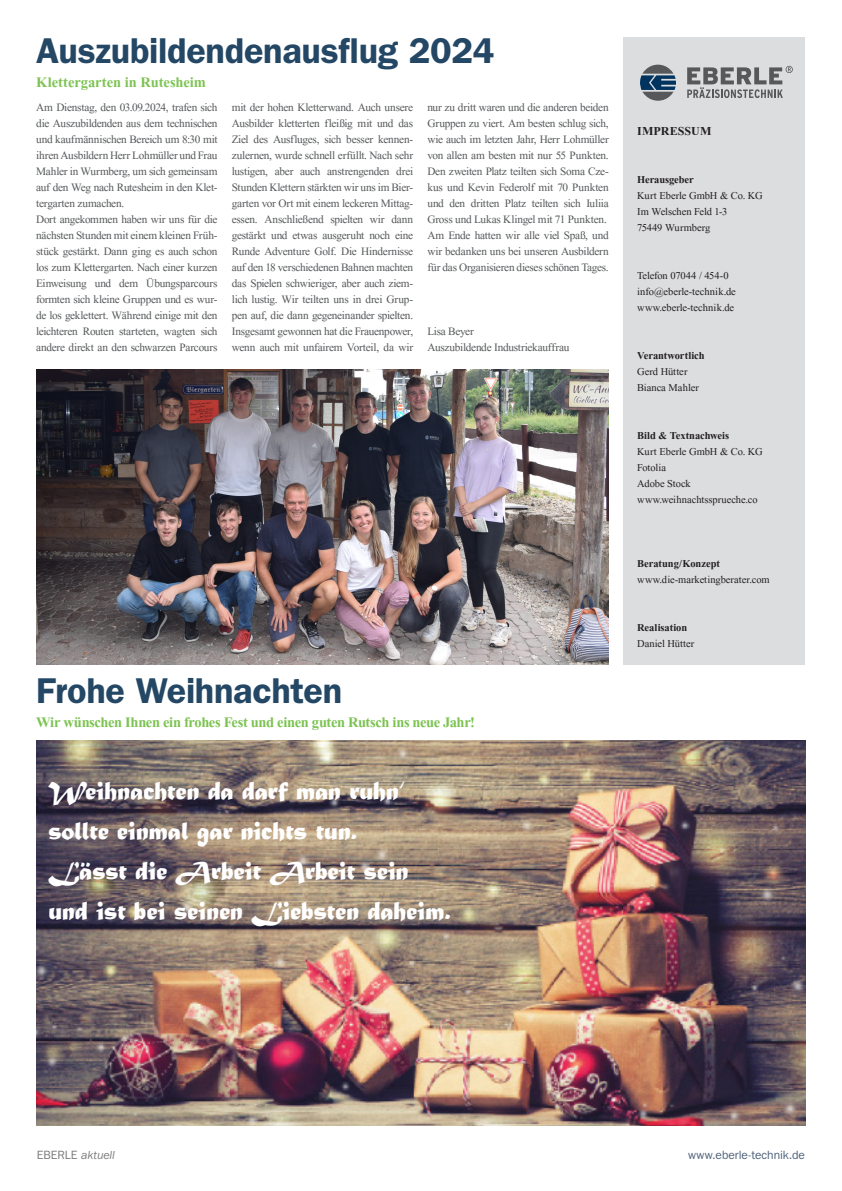
<style>
.page{position:relative;width:842px;height:1191px;background:#fff}
.page>*{position:absolute;margin:0;border:0;box-sizing:border-box;transform-origin:0 0}
.t1{font:600 36px "ITC Franklin Gothic Std";letter-spacing:-.005em;color:#234764}
.t2{font:27px "Matura MT Script Capitals";letter-spacing:-.01em;color:#fff}
.t3{font:700 18px "Aparajita";letter-spacing:-.02em;color:#7cc352}
.t4{font:700 18px "Aparajita";color:#7dc352}
.t5{font:700 15px "Aparajita";letter-spacing:.005em;color:#231f20}
.t6{font:14px/16px "Aparajita";letter-spacing:-.015em;color:#55585a;text-align:justify}
.t7{font:13px "Aparajita";color:#231f20}
.t8{font:700 13px "Aparajita";letter-spacing:-.005em;color:#231f20}
.t9{font:12px "ITC Franklin Gothic Std";color:#4e617b}
.t10{font:italic 12px "ITC Franklin Gothic Std";letter-spacing:-.01em;color:#7d7c7e}
.s1{font-style:normal}
</style>
<div class="page">
<div style="left:624px;top:37px;width:181px;height:628px;background:#dcdddf"></div>
<svg style="left:640px;top:65px;width:36px;height:36px"></svg>
<svg style="left:687px;top:66px;width:106px;height:32px"></svg>
<img style="left:36px;top:740px;width:769px;height:385px">
<img style="left:36px;top:370px;width:573px;height:295px">
<p class="t1" style="left:36px;top:29px;width:460px">Auszubildendenausflug 2024</p>
<p class="t6" style="left:36px;top:100px;width:183px">Am Dienstag, den 03.09.2024, trafen sich die Auszubildenden aus dem technischen und kaufmännischen Bereich um 8:30 mit ihren Ausbildern Herr Lohmüller und Frau Mahler in Wurmberg, um sich gemeinsam auf den Weg nach Rutesheim in den Klet&shy;tergarten zumachen.</p>
<p class="t6" style="left:36px;top:212px;width:183px">Dort angekommen haben wir uns für die nächsten Stunden mit einem kleinen Früh&shy;stück gestärkt. Dann ging es auch schon los zum Klettergarten. Nach einer kurzen Einweisung und dem Übungsparcours formten sich kleine Gruppen und es wur&shy;de los geklettert. Während einige mit den leichteren Routen starteten, wagten sich andere direkt an den schwarzen Parcours</p>
<p class="t4" style="left:36px;top:74px;width:171px">Klettergarten in Rutesheim</p>
<p class="t6" style="left:232px;top:100px;width:183px">mit der hohen Kletterwand. Auch unsere Ausbilder kletterten fleißig mit und das Ziel des Ausfluges, sich besser kennen&shy;zulernen, wurde schnell erfüllt. Nach sehr lustigen, aber auch anstrengenden drei Stunden Klettern stärkten wir uns im Bier&shy;garten vor Ort mit einem leckeren Mittag&shy;essen. Anschließend spielten wir dann gestärkt und etwas ausgeruht noch eine Runde Adventure Golf. Die Hindernisse auf den 18 verschiedenen Bahnen machten das Spielen schwieriger, aber auch ziem&shy;lich lustig. Wir teilten uns in drei Grup&shy;pen auf, die dann gegeneinander spielten.<br>Insgesamt gewonnen hat die Frauenpower, wenn auch mit unfairem Vorteil, da wir</p>
<p class="t6" style="left:427px;top:100px;width:183px">nur zu dritt waren und die anderen beiden Gruppen zu viert. Am besten schlug sich, wie auch im letzten Jahr, Herr Lohmüller von allen am besten mit nur 55 Punkten.<br>Den zweiten Platz teilten sich Soma Cze&shy;kus und Kevin Federolf mit 70 Punkten und den dritten Platz teilten sich Iuliia Gross und Lukas Klingel mit 71 Punkten.</p>
<p class="t6" style="left:427px;top:228px;width:183px">Am Ende hatten wir alle viel Spaß, und wir bedanken uns bei unseren Ausbildern für das Organisieren dieses schönen Tages.</p>
<p class="t6" style="left:427px;top:324px;width:48px">Lisa Beyer</p>
<p class="t6" style="left:427px;top:340px;width:143px">Auszubildende Industriekauffrau</p>
<p class="t1" style="left:36px;top:669px;width:308px">Frohe Weihnachten</p>
<p class="t3" style="left:36px;top:714px;width:440px">Wir wünschen Ihnen ein frohes Fest und einen guten Rutsch ins neue Jahr!</p>
<p class="t2" style="left:48px;top:774px;width:359px">Weihnachten da darf man ruhn‘</p>
<p class="t2" style="left:48px;top:814px;width:311px">sollte einmal gar nichts tun.</p>
<p class="t2" style="left:48px;top:854px;width:362px">Lässt die Arbeit Arbeit sein</p>
<p class="t2" style="left:48px;top:894px;width:404px">und ist bei seinen Liebsten daheim.</p>
<p class="t5" style="left:637px;top:124px;width:76px">IMPRESSUM</p>
<p class="t8" style="left:637px;top:173px;width:58px">Herausgeber</p>
<p class="t7" style="left:637px;top:189px;width:127px">Kurt Eberle GmbH &amp; Co. KG</p>
<p class="t7" style="left:637px;top:205px;width:92px">Im Welschen Feld 1-3</p>
<p class="t7" style="left:637px;top:221px;width:75px">75449 Wurmberg</p>
<p class="t7" style="left:637px;top:269px;width:93px">Telefon 07044 / 454-0</p>
<p class="t7" style="left:637px;top:285px;width:100px">info@eberle-technik.de</p>
<p class="t7" style="left:637px;top:301px;width:99px">www.eberle-technik.de</p>
<p class="t8" style="left:637px;top:349px;width:69px">Verantwortlich</p>
<p class="t7" style="left:637px;top:365px;width:52px">Gerd Hütter</p>
<p class="t7" style="left:637px;top:381px;width:63px">Bianca Mahler</p>
<p class="t8" style="left:637px;top:429px;width:94px">Bild &amp; Textnachweis</p>
<p class="t7" style="left:637px;top:445px;width:127px">Kurt Eberle GmbH &amp; Co. KG</p>
<p class="t7" style="left:637px;top:461px;width:30px">Fotolia</p>
<p class="t7" style="left:637px;top:477px;width:55px">Adobe Stock</p>
<p class="t7" style="left:637px;top:493px;width:122px">www.weihnachtssprueche.co</p>
<p class="t8" style="left:637px;top:557px;width:84px">Beratung/Konzept</p>
<p class="t7" style="left:637px;top:573px;width:134px">www.die-marketingberater.com</p>
<p class="t8" style="left:637px;top:621px;width:52px">Realisation</p>
<p class="t7" style="left:637px;top:637px;width:59px">Daniel Hütter</p>
<p class="t10" style="left:37px;top:1148px;width:80px"><span class="s1">EBERLE</span> aktuell</p>
<p class="t9" style="left:688px;top:1148px;width:118px">www.eberle-technik.de</p>
</div>
